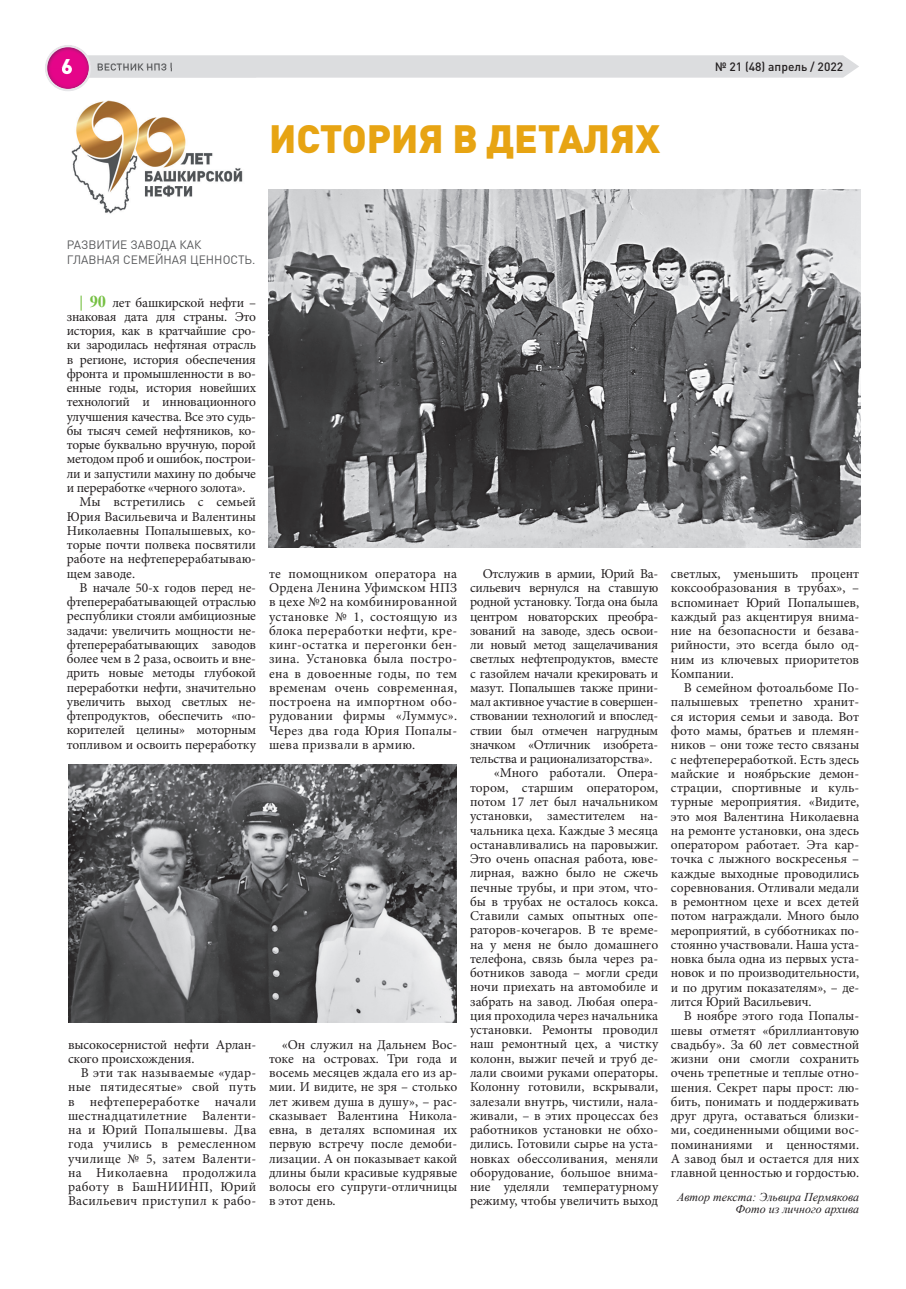
<style>
.page{position:relative;width:906px;height:1289px;background:#fff}
.page>*{position:absolute;margin:0;border:0;box-sizing:border-box;transform-origin:0 0}
.t1{font:900 39px "DIN Pro";color:#e7a413}
.t2{font:13.5px/14.2px "Minion Pro";letter-spacing:-.005em;color:#231f20;text-align:justify}
.t3{font:13.5px "Minion Pro";letter-spacing:-.025em;color:#231f20}
.t4{font:italic 12px/12px "Times New Roman";color:#231f20;text-align:right}
.t5{font:12px/15px "DIN Pro";color:#57585a}
.t6{font:500 12px "DIN Pro";color:#231f20}
.t7{font:500 10.5px "DIN Pro";color:#545557}
.s1{font-weight:900;font-size:21px;color:#fff}
.s2{font-family:"Times New Roman";font-weight:700;font-size:16.5px;color:#76c043}
</style>
<div class="page">
<img style="left:71px;top:100px;width:172px;height:114px">
<svg style="left:45px;top:45px;width:814px;height:46px"></svg>
<img style="left:269px;top:189px;width:591px;height:358px">
<img style="left:68px;top:764px;width:388px;height:258px">
<p class="t7" style="left:61px;top:60px;width:113px"><span class="s1">6</span> ВЕСТНИК НПЗ |</p>
<p class="t6" style="left:715px;top:58px;width:130px">№ 21 (48) апрель / 2022</p>
<h1 class="t1" style="left:269px;top:113px;width:393px">ИСТОРИЯ В ДЕТАЛЯХ</h1>
<p class="t5" style="left:67px;top:236px;width:190px">РАЗВИТИЕ ЗАВОДА КАК<br>ГЛАВНАЯ СЕМЕЙНАЯ ЦЕННОСТЬ.</p>
<p class="t2" style="left:80px;top:295px;width:178px"><span class="s2">| 90</span> лет башкирской нефти –</p>
<p class="t2" style="left:67px;top:309px;width:191px">знаковая дата для страны. Это</p>
<p class="t2" style="left:67px;top:324px;width:191px">история, как в кратчайшие сро-</p>
<p class="t2" style="left:67px;top:338px;width:191px">ки зародилась нефтяная отрасль</p>
<p class="t2" style="left:67px;top:352px;width:191px">в регионе, история обеспечения</p>
<p class="t2" style="left:67px;top:366px;width:191px">фронта и промышленности в во-</p>
<p class="t2" style="left:67px;top:381px;width:191px">енные годы, история новейших</p>
<p class="t2" style="left:67px;top:395px;width:191px">технологий и инновационного</p>
<p class="t2" style="left:67px;top:409px;width:191px">улучшения качества. Все это судь-</p>
<p class="t2" style="left:67px;top:423px;width:191px">бы тысяч семей нефтяников, ко-</p>
<p class="t2" style="left:67px;top:438px;width:191px">торые буквально вручную, порой</p>
<p class="t2" style="left:67px;top:452px;width:191px">методом проб и ошибок, построи-</p>
<p class="t2" style="left:67px;top:466px;width:191px">ли и запустили махину по добыче</p>
<p class="t2" style="left:67px;top:480px;width:180px">и переработке «черного золота».</p>
<p class="t2" style="left:80px;top:495px;width:178px">Мы встретились с семьей</p>
<p class="t2" style="left:67px;top:509px;width:191px">Юрия Васильевича и Валентины</p>
<p class="t2" style="left:67px;top:523px;width:191px">Николаевны Попалышевых, ко-</p>
<p class="t2" style="left:67px;top:537px;width:191px">торые почти полвека посвятили</p>
<p class="t2" style="left:67px;top:552px;width:191px">работе на нефтеперерабатываю-</p>
<p class="t2" style="left:67px;top:566px;width:70px">щем заводе.</p>
<p class="t2" style="left:80px;top:580px;width:178px">В начале 50-х годов перед не-</p>
<p class="t2" style="left:67px;top:594px;width:191px">фтеперерабатывающей отраслью</p>
<p class="t2" style="left:67px;top:609px;width:191px">республики стояли амбициозные</p>
<p class="t2" style="left:67px;top:623px;width:191px">задачи: увеличить мощности не-</p>
<p class="t2" style="left:67px;top:637px;width:191px">фтеперерабатывающих заводов</p>
<p class="t2" style="left:67px;top:651px;width:191px">более чем в 2 раза, освоить и вне-</p>
<p class="t2" style="left:67px;top:666px;width:191px">дрить новые методы глубокой</p>
<p class="t2" style="left:67px;top:680px;width:191px">переработки нефти, значительно</p>
<p class="t2" style="left:67px;top:694px;width:191px">увеличить выход светлых не-</p>
<p class="t2" style="left:67px;top:708px;width:191px">фтепродуктов, обеспечить «по-</p>
<p class="t2" style="left:67px;top:723px;width:191px">корителей целины» моторным</p>
<p class="t2" style="left:67px;top:737px;width:191px">топливом и освоить переработку</p>
<p class="t2" style="left:68px;top:1037px;width:190px">высокосернистой нефти Арлан&shy;ского происхождения.</p>
<p class="t2" style="left:68px;top:1065px;width:190px;text-indent:13px">В эти так называемые «удар&shy;ные пятидесятые» свой путь в нефтепереработке начали шестнадцатилетние Валенти&shy;на и Юрий Попалышевы. Два года учились в ремесленном училище № 5, затем Валенти&shy;на Николаевна продолжила работу в БашНИИНП, Юрий Васильевич приступил к рабо-</p>
<p class="t2" style="left:269px;top:566px;width:190px">те помощником оператора на Ордена Ленина Уфимском НПЗ в цехе №2 на комбинированной установке № 1, состоящую из блока переработки нефти, кре&shy;кинг-остатка и перегонки бен&shy;зина. Установка была постро&shy;ена в довоенные годы, по тем временам очень современная, построена на импортном обо&shy;рудовании фирмы «Луммус».<br>Через два года Юрия Попалы&shy;шева призвали в армию.</p>
<p class="t2" style="left:269px;top:1037px;width:190px;text-indent:13px">«Он служил на Дальнем Вос&shy;токе на островах. Три года и восемь месяцев ждала его из ар&shy;мии. И видите, не зря – столько лет живем душа в душу», – рас&shy;сказывает Валентина Никола&shy;евна, в деталях вспоминая их первую встречу после демоби&shy;лизации. А он показывает какой длины были красивые кудрявые волосы его супруги-отличницы в этот день.</p>
<p class="t2" style="left:483px;top:566px;width:177px">Отслужив в армии, Юрий Ва-</p>
<p class="t2" style="left:470px;top:580px;width:190px">сильевич вернулся на ставшую</p>
<p class="t3" style="left:470px;top:593px;width:190px">родной установку. Тогда она была</p>
<p class="t2" style="left:470px;top:609px;width:190px">центром новаторских преобра-</p>
<p class="t2" style="left:470px;top:623px;width:190px">зований на заводе, здесь освои-</p>
<p class="t2" style="left:470px;top:637px;width:190px">ли новый метод защелачивания</p>
<p class="t2" style="left:470px;top:652px;width:190px">светлых нефтепродуктов, вместе</p>
<p class="t2" style="left:470px;top:666px;width:190px">с газойлем начали крекировать и</p>
<p class="t2" style="left:470px;top:680px;width:190px">мазут. Попалышев также прини-</p>
<p class="t2" style="left:470px;top:694px;width:190px">мал активное участие в совершен-</p>
<p class="t2" style="left:470px;top:709px;width:190px">ствовании технологий и впослед-</p>
<p class="t2" style="left:470px;top:723px;width:190px">ствии был отмечен нагрудным</p>
<p class="t2" style="left:470px;top:737px;width:190px">значком «Отличник изобрета-</p>
<p class="t2" style="left:470px;top:751px;width:184px">тельства и рационализаторства».</p>
<p class="t2" style="left:494px;top:766px;width:166px">«Много работали. Опера-</p>
<p class="t2" style="left:470px;top:780px;width:190px">тором, старшим оператором,</p>
<p class="t2" style="left:470px;top:794px;width:190px">потом 17 лет был начальником</p>
<p class="t2" style="left:470px;top:808px;width:190px">установки, заместителем на-</p>
<p class="t2" style="left:470px;top:823px;width:190px">чальника цеха. Каждые 3 месяца</p>
<p class="t2" style="left:470px;top:837px;width:190px">останавливались на паровыжиг.</p>
<p class="t2" style="left:470px;top:851px;width:190px">Это очень опасная работа, юве-</p>
<p class="t2" style="left:470px;top:866px;width:190px">лирная, важно было не сжечь</p>
<p class="t2" style="left:470px;top:880px;width:190px">печные трубы, и при этом, что-</p>
<p class="t2" style="left:470px;top:894px;width:190px">бы в трубах не осталось кокса.</p>
<p class="t2" style="left:470px;top:908px;width:190px">Ставили самых опытных опе-</p>
<p class="t2" style="left:470px;top:923px;width:190px">раторов-кочегаров. В те време-</p>
<p class="t2" style="left:470px;top:937px;width:190px">на у меня не было домашнего</p>
<p class="t2" style="left:470px;top:951px;width:190px">телефона, связь была через ра-</p>
<p class="t2" style="left:470px;top:965px;width:190px">ботников завода – могли среди</p>
<p class="t2" style="left:470px;top:980px;width:190px">ночи приехать на автомобиле и</p>
<p class="t2" style="left:470px;top:994px;width:190px">забрать на завод. Любая опера-</p>
<p class="t2" style="left:470px;top:1008px;width:190px">ция проходила через начальника</p>
<p class="t2" style="left:470px;top:1022px;width:190px">установки. Ремонты проводил</p>
<p class="t2" style="left:470px;top:1037px;width:190px">наш ремонтный цех, а чистку</p>
<p class="t2" style="left:470px;top:1051px;width:190px">колонн, выжиг печей и труб де-</p>
<p class="t2" style="left:470px;top:1065px;width:190px">лали своими руками операторы.</p>
<p class="t2" style="left:470px;top:1079px;width:190px">Колонну готовили, вскрывали,</p>
<p class="t2" style="left:470px;top:1094px;width:190px">залезали внутрь, чистили, нала-</p>
<p class="t2" style="left:470px;top:1108px;width:190px">живали, – в этих процессах без</p>
<p class="t2" style="left:470px;top:1122px;width:190px">работников установки не обхо-</p>
<p class="t2" style="left:470px;top:1136px;width:190px">дились. Готовили сырье на уста-</p>
<p class="t2" style="left:470px;top:1151px;width:190px">новках обессоливания, меняли</p>
<p class="t2" style="left:470px;top:1165px;width:190px">оборудование, большое внима-</p>
<p class="t2" style="left:470px;top:1179px;width:190px">ние уделяли температурному</p>
<p class="t2" style="left:470px;top:1193px;width:190px">режиму, чтобы увеличить выход</p>
<p class="t2" style="left:671px;top:566px;width:190px">светлых, уменьшить процент коксообразования в трубах», – вспоминает Юрий Попалышев, каждый раз акцентируя внима&shy;ние на безопасности и безава&shy;рийности, это всегда было од&shy;ним из ключевых приоритетов Компании.</p>
<p class="t2" style="left:671px;top:680px;width:190px;text-indent:13px">В семейном фотоальбоме По&shy;палышевых трепетно хранит&shy;ся история семьи и завода. Вот фото мамы, братьев и племян&shy;ников – они тоже тесто связаны с нефтепереработкой. Есть здесь майские и ноябрьские демон&shy;страции, спортивные и куль&shy;турные мероприятия. «Видите, это моя Валентина Николаевна на ремонте установки, она здесь оператором работает. Эта кар&shy;точка с лыжного воскресенья – каждые выходные проводились соревнования. Отливали медали в ремонтном цехе и всех детей потом награждали. Много было мероприятий, в субботниках по&shy;стоянно участвовали. Наша уста&shy;новка была одна из первых уста&shy;новок и по производительности, и по другим показателям», – де&shy;лится Юрий Васильевич.</p>
<p class="t2" style="left:671px;top:1008px;width:190px;text-indent:13px">В ноябре этого года Попалы&shy;шевы отметят «бриллиантовую свадьбу». За 60 лет совместной жизни они смогли сохранить очень трепетные и теплые отно&shy;шения. Секрет пары прост: лю&shy;бить, понимать и поддерживать друг друга, оставаться близки&shy;ми, соединенными общими вос&shy;поминаниями и ценностями.<br>А завод был и остается для них главной ценностью и гордостью.</p>
<p class="t4" style="left:677px;top:1190px;width:184px">Автор текста: Эльвира Пермякова<br>Фото из личного архива</p>
</div>
